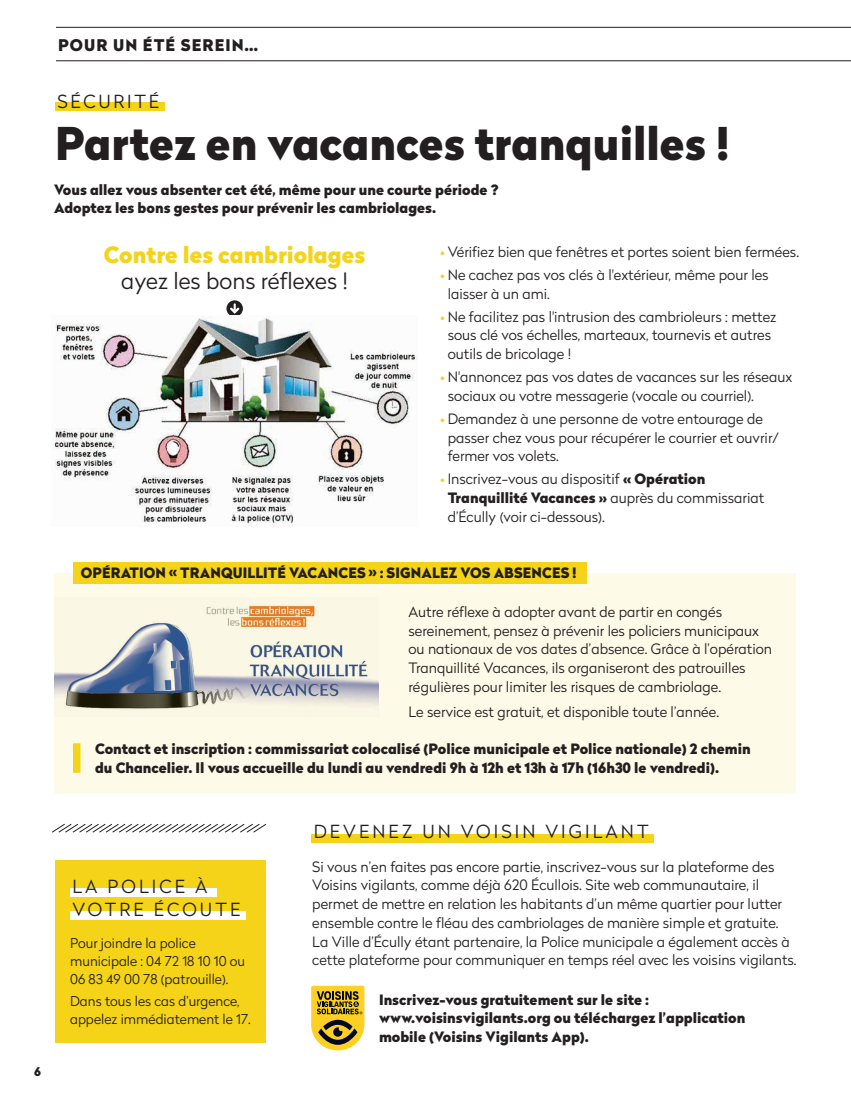
<style>
.page{position:relative;width:851px;height:1106px;background:#fff}
.page>*{position:absolute;margin:0;border:0;box-sizing:border-box;transform-origin:0 0}
.t1{font:900 45px "Radikal";color:#231f20}
.t2{font:900 22.5px "Radikal";color:#f4d318}
.t3{font:300 22.5px "Radikal";color:#231f20}
.t4{font:300 18px/22.5px "Radikal";letter-spacing:.17em;color:#231f20}
.t5{font:300 18px "Radikal";letter-spacing:.15em;color:#231f20}
.t6{font:900 16.05px "Radikal";letter-spacing:.07em;color:#231f20}
.t7{font:300 14.25px/18.8px "Radikal";color:#231f20}
.t8{font:900 14.25px/18.8px "Radikal";color:#231f20}
.t9{font:300 13.5px/18px "Radikal";color:#231f20}
.t10{font:900 12px "Radikal";color:#231f20}
.s1{font-weight:900;color:#f4d318}
.s2{font-weight:900}
</style>
<div class="page">
<hr style="left:56px;top:60px;width:794px;height:1px;background:#231f20">
<div style="left:55px;top:102px;width:110px;height:9px;background:#f4d318"></div>
<div style="left:311px;top:834px;width:343px;height:8px;background:#f4d318"></div>
<svg style="left:54px;top:573px;width:741px;height:221px;background:#f2f0e0"></svg>
<div style="left:73px;top:562px;width:513px;height:22px;background:#f4d318"></div>
<div style="left:73px;top:743px;width:7px;height:29px;background:#f4d318"></div>
<svg style="left:226px;top:300px;width:17px;height:17px"></svg>
<svg style="left:230px;top:303px;width:9px;height:11px"></svg>
<svg style="left:311px;top:985px;width:53px;height:65px;background:#bb9f36"></svg>
<img style="left:54px;top:316px;width:363px;height:210px">
<div style="left:55px;top:860px;width:211px;height:183px;background:#f4d318"></div>
<div style="left:70px;top:888px;width:146px;height:9px;background:#fff"></div>
<div style="left:70px;top:911px;width:176px;height:9px;background:#fff"></div>
<svg style="left:52px;top:823px;width:215px;height:10px"></svg>
<hr style="left:56px;top:27px;width:794px;height:1px;background:#231f20">
<p class="t6" style="left:58px;top:33px;width:202px">POUR UN ÉTÉ SEREIN…</p>
<p class="t5" style="left:57px;top:89px;width:103px">SÉCURITÉ</p>
<h1 class="t1" style="left:55px;top:109px;width:676px">Partez en vacances tranquilles !</h1>
<p class="t8" style="left:54px;top:180px;width:446px">Vous allez vous absenter cet été, même pour une courte période ?<br>Adoptez les bons gestes pour prévenir les cambriolages.</p>
<p class="t7" style="left:440px;top:242px;width:360px"><span class="s1">•</span> Vérifiez bien que fenêtres et portes soient bien fermées.</p>
<p class="t7" style="left:447px;top:265px;width:322px;text-indent:-7px"><span class="s1">•</span> Ne cachez pas vos clés à l'extérieur, même pour les laisser à un ami.</p>
<p class="t7" style="left:447px;top:307px;width:330px;text-indent:-7px"><span class="s1">•</span> Ne facilitez pas l'intrusion des cambrioleurs : mettez sous clé vos échelles, marteaux, tournevis et autres outils de bricolage !</p>
<p class="t7" style="left:447px;top:367px;width:346px;text-indent:-7px"><span class="s1">•</span> N'annoncez pas vos dates de vacances sur les réseaux sociaux ou votre messagerie (vocale ou courriel).</p>
<p class="t7" style="left:447px;top:409px;width:332px;text-indent:-7px"><span class="s1">•</span> Demandez à une personne de votre entourage de passer chez vous pour récupérer le courrier et ouvrir/ fermer vos volets.</p>
<p class="t7" style="left:447px;top:469px;width:318px;text-indent:-7px"><span class="s1">•</span> Inscrivez-vous au dispositif <span class="s2">« Opération<br>Tranquillité Vacances »</span> auprès du commissariat d’Écully (voir ci-dessous).</p>
<h2 class="t2" style="left:104px;top:238px;width:263px">Contre les cambriolages</h2>
<h2 class="t3" style="left:121px;top:264px;width:228px">ayez les bons réflexes !</h2>
<p class="t8" style="left:81px;top:563px;width:497px">OPÉRATION « TRANQUILLITÉ VACANCES » : SIGNALEZ VOS ABSENCES !</p>
<p class="t7" style="left:408px;top:602px;width:365px">Autre réflexe à adopter avant de partir en congés sereinement, pensez à prévenir les policiers municipaux ou nationaux de vos dates d’absence. Grâce à l’opération Tranquillité Vacances, ils organiseront des patrouilles régulières pour limiter les risques de cambriolage.</p>
<p class="t7" style="left:408px;top:702px;width:312px">Le service est gratuit, et disponible toute l’année.</p>
<p class="t8" style="left:95px;top:739px;width:657px">Contact et inscription : commissariat colocalisé (Police municipale et Police nationale) 2 chemin du Chancelier. Il vous accueille du lundi au vendredi 9h à 12h et 13h à 17h (16h30 le vendredi).</p>
<p class="t10" style="left:34px;top:1062px;width:8px">6</p>
<p class="t4" style="left:72px;top:875px;width:169px">LA POLICE À<br>VOTRE ÉCOUTE</p>
<p class="t9" style="left:70px;top:934px;width:176px">Pour joindre la police municipale : 04 72 18 10 10 ou<br>06 83 49 00 78 (patrouille).</p>
<p class="t9" style="left:70px;top:991px;width:182px">Dans tous les cas d’urgence, appelez immédiatement le 17.</p>
<p class="t4" style="left:313px;top:819px;width:336px">DEVENEZ UN VOISIN VIGILANT</p>
<p class="t7" style="left:312px;top:856px;width:486px">Si vous n’en faites pas encore partie, inscrivez-vous sur la plateforme des Voisins vigilants, comme déjà 620 Écullois. Site web communautaire, il permet de mettre en relation les habitants d’un même quartier pour lutter ensemble contre le fléau des cambriolages de manière simple et gratuite.<br>La Ville d’Écully étant partenaire, la Police municipale a également accès à cette plateforme pour communiquer en temps réel avec les voisins vigilants.</p>
<p class="t8" style="left:379px;top:989px;width:367px">Inscrivez-vous gratuitement sur le site : www.voisinsvigilants.org ou téléchargez l’application mobile (Voisins Vigilants App).</p>
</div>
